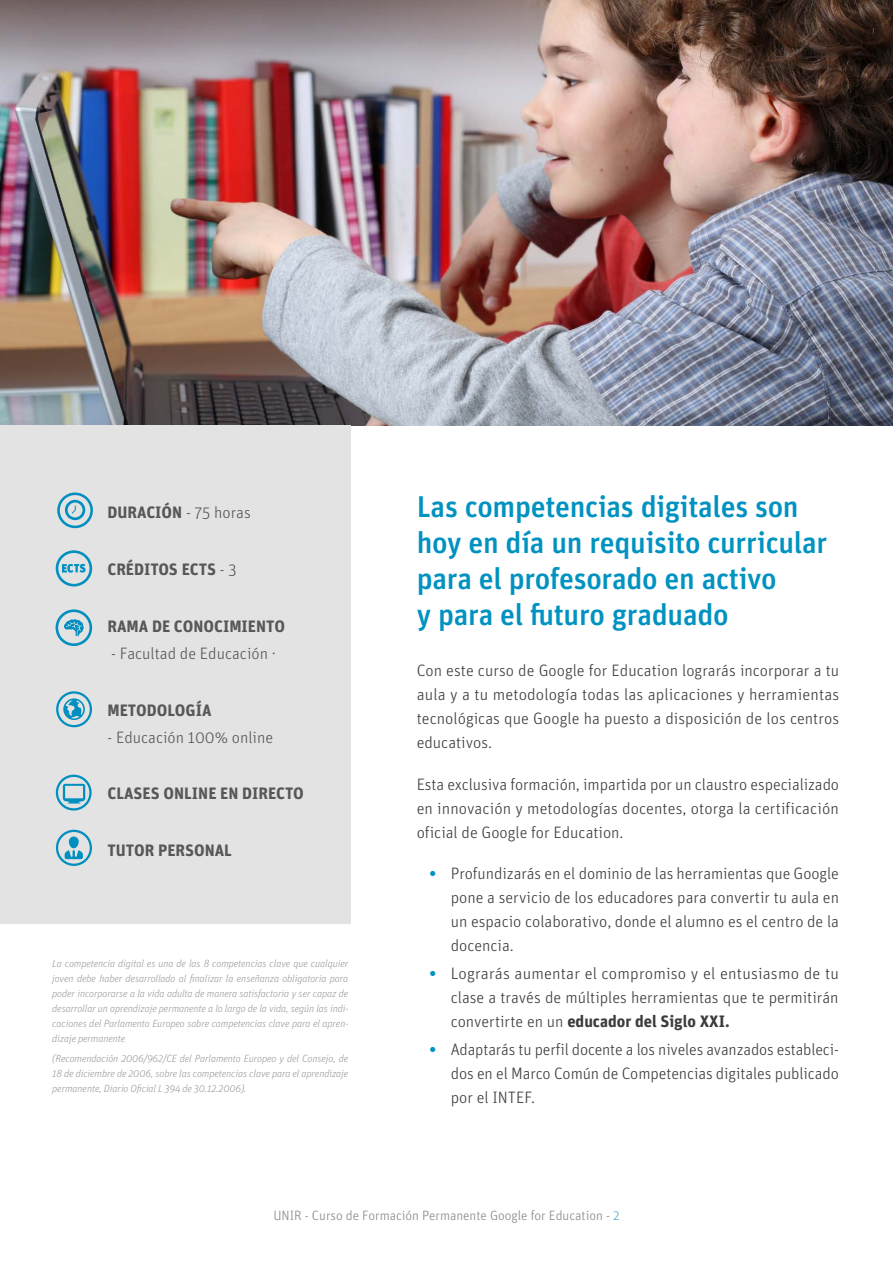
<style>
.page{position:relative;width:893px;height:1263px;background:#fff}
.page>*{position:absolute;margin:0;border:0;box-sizing:border-box;transform-origin:0 0}
.t1{font:500 30px/36px "Unit OT";letter-spacing:-.01em;color:#0092c0}
.t2{font:300 16.5px/24px "Unit OT";color:#3c3c3b;text-align:justify}
.t3{font:700 16.5px "Unit OT";color:#575756}
.t4{font:300 16.5px "Unit OT";color:#575756}
.t5{font:300 13.5px "Unit OT";color:#878787}
.t6{font:italic 300 10.5px/15px "Unit OT";letter-spacing:-.01em;color:#9d9d9c;text-align:justify}
.s1{font-weight:300}
.s2{font-weight:700;color:#0092c0}
.s3{font-weight:700}
.s4{color:#4eaece}
</style>
<div class="page">
<img style="left:0;top:0;width:893px;height:425px">
<div style="left:0;top:425px;width:350px;height:499px;background:#e3e3e3"></div>
<svg style="left:57px;top:492px;width:36px;height:36px"></svg>
<svg style="left:56px;top:550px;width:36px;height:36px"></svg>
<svg style="left:56px;top:609px;width:36px;height:37px"></svg>
<svg style="left:56px;top:691px;width:36px;height:36px"></svg>
<svg style="left:56px;top:775px;width:36px;height:35px"></svg>
<svg style="left:56px;top:830px;width:36px;height:36px"></svg>
<p class="t3" style="left:107px;top:502px;width:145px">DURACIÓN <span class="s1">- 75 horas</span></p>
<p class="t3" style="left:107px;top:559px;width:131px">CRÉDITOS ECTS <span class="s1">- 3</span></p>
<p class="t3" style="left:107px;top:615px;width:179px">RAMA DE CONOCIMIENTO</p>
<p class="t4" style="left:111px;top:643px;width:166px">- Facultad de Educación ·</p>
<p class="t3" style="left:107px;top:699px;width:106px">METODOLOGÍA</p>
<p class="t4" style="left:107px;top:727px;width:167px">- Educación 100% online</p>
<p class="t3" style="left:107px;top:783px;width:198px">CLASES ONLINE EN DIRECTO</p>
<p class="t3" style="left:107px;top:840px;width:126px">TUTOR PERSONAL</p>
<p class="t6" style="left:52px;top:956px;width:298px">La competencia digital es una de las 8 competencias clave que cualquier joven debe haber desarrollado al finalizar la enseñanza obligatoria para poder incorporarse a la vida adulta de manera satisfactoria y ser capaz de desarrollar un aprendizaje permanente a lo largo de la vida, según las indi&shy;caciones del Parlamento Europeo sobre competencias clave para el apren&shy;dizaje permanente</p>
<p class="t6" style="left:52px;top:1051px;width:298px">(Recomendación 2006/962/CE del Parlamento Europeo y del Consejo, de 18 de diciembre de 2006, sobre las competencias clave para el aprendizaje permanente, Diario Oficial L 394 de 30.12.2006).</p>
<h1 class="t1" style="left:417px;top:488px;width:412px">Las competencias digitales son hoy en día un requisito curricular para el profesorado en activo<br>y para el futuro graduado</h1>
<p class="t2" style="left:417px;top:659px;width:424px">Con este curso de Google for Education lograrás incorporar a tu aula y a tu metodología todas las aplicaciones y herramientas tecnológicas que Google ha puesto a disposición de los centros educativos.</p>
<p class="t2" style="left:417px;top:772px;width:424px">Esta exclusiva formación, impartida por un claustro especializado en innovación y metodologías docentes, otorga la certificación oficial de Google for Education.</p>
<p class="t2" style="left:451px;top:861px;width:390px;text-indent:-21px"><span class="s2">•</span> Profundizarás en el dominio de las herramientas que Google pone a servicio de los educadores para convertir tu aula en un espacio colaborativo, donde el alumno es el centro de la docencia.</p>
<p class="t2" style="left:451px;top:961px;width:390px;text-indent:-21px"><span class="s2">•</span> Lograrás aumentar el compromiso y el entusiasmo de tu clase a través de múltiples herramientas que te permitirán convertirte en un <span class="s3">educador del Siglo XXI.</span></p>
<p class="t2" style="left:451px;top:1037px;width:390px;text-indent:-21px"><span class="s2">•</span> Adaptarás tu perfil docente a los niveles avanzados estableci&shy;dos en el Marco Común de Competencias digitales publicado por el INTEF.</p>
<p class="t5" style="left:273px;top:1207px;width:348px">UNIR - Curso de Formación Permanente Google for Education - <span class="s4">2</span></p>
</div>
